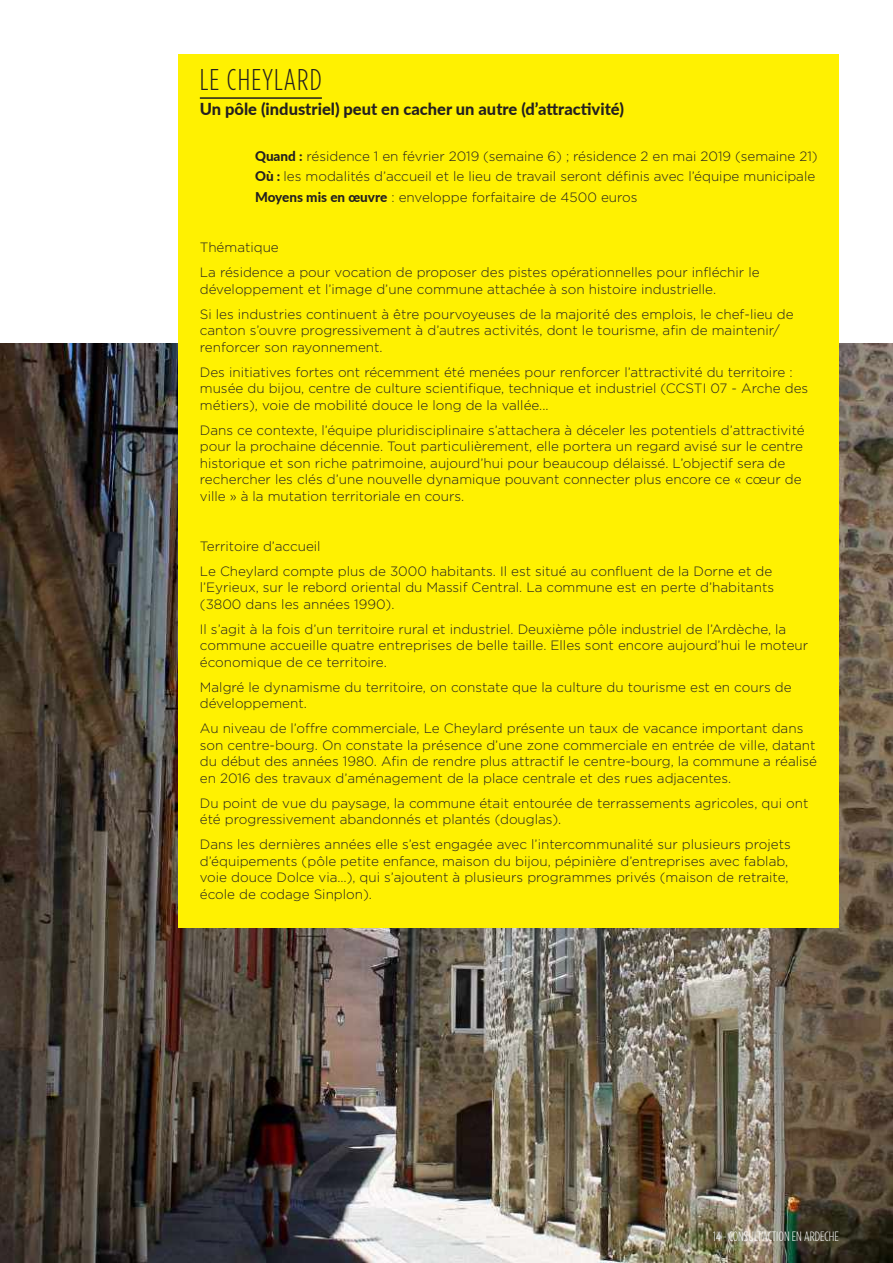
<style>
.page{position:relative;width:893px;height:1263px;background:#fff}
.page>*{position:absolute;margin:0;border:0;box-sizing:border-box;transform-origin:0 0}
.t1{font:300 30px "Gotham Condensed";letter-spacing:.04em;color:#231f20}
.t2{font:800 16.5px "Lato";color:#231f20}
.t3{font:300 13.5px/16.5px "Gotham";color:#231f20}
.t4{font:300 13.5px "Gotham Condensed";color:#fff}
.s1{font-family:"Lato";font-weight:800}
</style>
<div class="page">
<img style="left:0;top:344px;width:893px;height:919px">
<div style="left:179px;top:54px;width:660px;height:873px;background:#fff101"></div>
<hr style="left:200px;top:97px;width:122px;height:2px;background:#231f20">
<img style="left:0;top:0;width:1px;height:875px">
<h1 class="t1" style="left:200px;top:62px;width:124px">LE CHEYLARD</h1>
<p class="t2" style="left:200px;top:97px;width:426px">Un pôle (industriel) peut en cacher un autre (d’attractivité)</p>
<p class="t3" style="left:255px;top:145px;width:564px;line-height:20.7px"><span class="s1">Quand :</span> résidence 1 en février 2019 (semaine 6) ; résidence 2 en mai 2019 (semaine 21)<br><span class="s1">Où :</span> les modalités d’accueil et le lieu de travail seront définis avec l’équipe municipale<br><span class="s1">Moyens mis en œuvre</span> : enveloppe forfaitaire de 4500 euros</p>
<p class="t3" style="left:200px;top:234px;width:561px;line-height:25px">Thématique<br>La résidence a pour vocation de proposer des pistes opérationnelles pour infléchir le</p>
<p class="t3" style="left:200px;top:276px;width:595px;line-height:25px">développement et l’image d’une commune attachée à son histoire industrielle.<br>Si les industries continuent à être pourvoyeuses de la majorité des emplois, le chef-lieu de</p>
<p class="t3" style="left:200px;top:322px;width:581px">canton s’ouvre progressivement à d’autres activités, dont le tourisme, afin de maintenir/ renforcer son rayonnement.</p>
<p class="t3" style="left:200px;top:363px;width:610px">Des initiatives fortes ont récemment été menées pour renforcer l’attractivité du territoire : musée du bijou, centre de culture scientifique, technique et industriel (CCSTI 07 - Arche des métiers), voie de mobilité douce le long de la vallée...</p>
<p class="t3" style="left:200px;top:421px;width:606px">Dans ce contexte, l’équipe pluridisciplinaire s’attachera à déceler les potentiels d’attractivité pour la prochaine décennie. Tout particulièrement, elle portera un regard avisé sur le centre historique et son riche patrimoine, aujourd’hui pour beaucoup délaissé. L’objectif sera de rechercher les clés d’une nouvelle dynamique pouvant connecter plus encore ce « cœur de ville » à la mutation territoriale en cours.</p>
<p class="t3" style="left:200px;top:533px;width:574px;line-height:25px">Territoire d’accueil<br>Le Cheylard compte plus de 3000 habitants. Il est situé au confluent de la Dorne et de</p>
<p class="t3" style="left:200px;top:579px;width:576px">l’Eyrieux, sur le rebord oriental du Massif Central. La commune est en perte d’habitants (3800 dans les années 1990).</p>
<p class="t3" style="left:200px;top:620px;width:610px">Il s’agit à la fois d’un territoire rural et industriel. Deuxième pôle industriel de l’Ardèche, la commune accueille quatre entreprises de belle taille. Elles sont encore aujourd’hui le moteur économique de ce territoire.</p>
<p class="t3" style="left:200px;top:678px;width:593px">Malgré le dynamisme du territoire, on constate que la culture du tourisme est en cours de développement.</p>
<p class="t3" style="left:200px;top:720px;width:619px">Au niveau de l’offre commerciale, Le Cheylard présente un taux de vacance important dans son centre-bourg. On constate la présence d’une zone commerciale en entrée de ville, datant du début des années 1980. Afin de rendre plus attractif le centre-bourg, la commune a réalisé en 2016 des travaux d’aménagement de la place centrale et des rues adjacentes.</p>
<p class="t3" style="left:200px;top:794px;width:610px">Du point de vue du paysage, la commune était entourée de terrassements agricoles, qui ont été progressivement abandonnés et plantés (douglas).</p>
<p class="t3" style="left:200px;top:836px;width:592px">Dans les dernières années elle s’est engagée avec l’intercommunalité sur plusieurs projets d’équipements (pôle petite enfance, maison du bijou, pépinière d’entreprises avec fablab, voie douce Dolce via…), qui s’ajoutent à plusieurs programmes privés (maison de retraite, école de codage Sinplon).</p>
<p class="t4" style="left:713px;top:1229px;width:127px">14 - CONSULT’ACTION EN ARDECHE</p>
</div>
